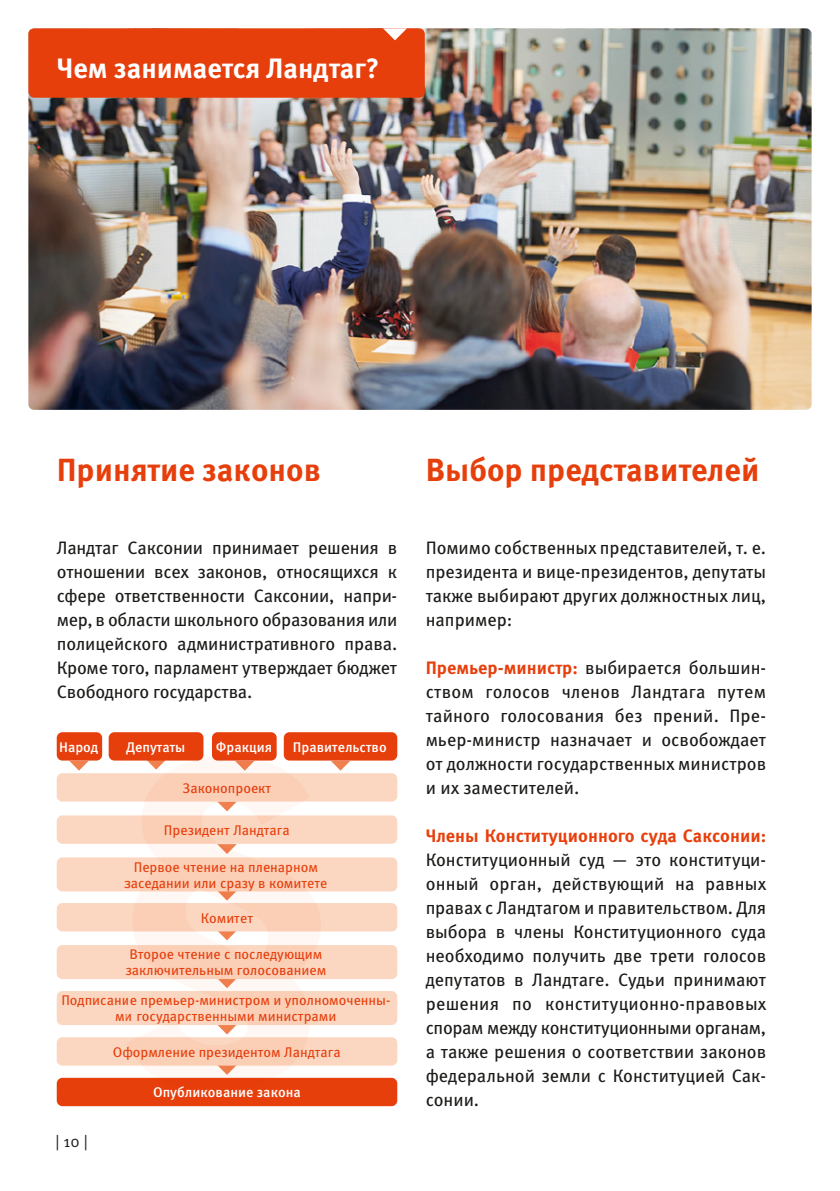
<style>
.page{position:relative;width:840px;height:1191px;background:#fff}
.page>*{position:absolute;margin:0;border:0;box-sizing:border-box;transform-origin:0 0}
.t1{font:700 382.4px "Meta Pro";color:#fef7f3}
.t2{font:700 32px "Meta Pro";color:#e73f0c}
.t3{font:700 28px "Meta Pro";color:#fff}
.t4{font:18px/24px "Meta Pro";color:#1a1a18;text-align:justify}
.t5{font:16px "Meta Pro Norm";color:#1a1a18}
.t6{font:14px/16px "Meta Pro";color:#e73f0c;text-align:center}
.t7{font:500 14px "Meta Pro";color:#fff}
.s1{font-weight:700;color:#e73f0c}
</style>
<div class="page">
<img style="left:28px;top:28px;width:783px;height:382px">
<div style="left:28px;top:28px;width:396px;height:70px;background:#e73f0c;border-radius:6px"></div>
<svg style="left:383px;top:28px;width:24px;height:12px"></svg>
<svg style="left:69px;top:761px;width:20px;height:9px"></svg>
<svg style="left:146px;top:760px;width:20px;height:9px"></svg>
<svg style="left:217px;top:801px;width:20px;height:10px"></svg>
<svg style="left:217px;top:844px;width:20px;height:10px"></svg>
<svg style="left:217px;top:891px;width:20px;height:9px"></svg>
<svg style="left:217px;top:931px;width:20px;height:9px"></svg>
<svg style="left:218px;top:979px;width:18px;height:9px"></svg>
<svg style="left:217px;top:1025px;width:20px;height:9px"></svg>
<svg style="left:217px;top:1065px;width:20px;height:9px"></svg>
<svg style="left:235px;top:761px;width:19px;height:9px"></svg>
<svg style="left:331px;top:761px;width:19px;height:9px"></svg>
<div style="left:57px;top:1077px;width:340px;height:29px;background:#e73f0c;border-radius:6px"></div>
<div style="left:57px;top:732px;width:45px;height:28px;background:#e73f0c;border-radius:6px"></div>
<div style="left:109px;top:732px;width:94px;height:28px;background:#e73f0c;border-radius:6px"></div>
<div style="left:212px;top:732px;width:64px;height:28px;background:#e73f0c;border-radius:6px"></div>
<div style="left:283px;top:732px;width:114px;height:28px;background:#e73f0c;border-radius:6px"></div>
<div style="left:57px;top:773px;width:340px;height:28px;background:#fbd6c0;border-radius:6px"></div>
<div style="left:57px;top:815px;width:340px;height:28px;background:#fbd6c0;border-radius:6px"></div>
<div style="left:57px;top:857px;width:340px;height:34px;background:#fbd6c0;border-radius:6px"></div>
<div style="left:57px;top:903px;width:340px;height:28px;background:#fbd6c0;border-radius:6px"></div>
<div style="left:57px;top:945px;width:340px;height:34px;background:#fbd6c0;border-radius:6px"></div>
<div style="left:57px;top:1037px;width:340px;height:28px;background:#fbd6c0;border-radius:6px"></div>
<div style="left:57px;top:991px;width:340px;height:34px;background:#fbd6c0;border-radius:6px"></div>
<h1 class="t3" style="left:57px;top:46px;width:324px">Чем занимается Ландтаг?</h1>
<h2 class="t2" style="left:57px;top:445px;width:265px">Принятие законов</h2>
<p class="t4" style="left:57px;top:534px;width:342px">Ландтаг Саксонии принимает решения в отношении всех законов, относящихся к сфере ответственности Саксонии, напри&shy;мер, в области школьного образования или полицейского административного права.<br>Кроме того, парламент утверждает бюджет Свободного государства.</p>
<p class="t7" style="left:59px;top:736px;width:41px">Народ</p>
<p class="t7" style="left:126px;top:736px;width:61px">Депутаты</p>
<p class="t7" style="left:216px;top:736px;width:58px">Фракция</p>
<p class="t7" style="left:293px;top:736px;width:95px">Правительство</p>
<p class="t6" style="left:182px;top:779px;width:90px">Законопроект</p>
<p class="t6" style="left:164px;top:821px;width:127px">Президент Ландтага</p>
<p class="t6" style="left:124px;top:858px;width:205px">Первое чтение на пленарном заседании или сразу в комитете</p>
<p class="t6" style="left:201px;top:908px;width:54px">Комитет</p>
<p class="t6" style="left:125px;top:945px;width:202px;text-align:left">Второе чтение с последующим заключительным голосованием</p>
<h1 class="t1" style="left:109px;top:601px;width:230px">§</h1>
<p class="t6" style="left:61px;top:991px;width:330px">Подписание премьер-министром и уполномоченны-</p>
<p class="t6" style="left:115px;top:1007px;width:222px">ми государственными министрами</p>
<p class="t6" style="left:113px;top:1043px;width:229px">Оформление президентом Ландтага</p>
<p class="t7" style="left:153px;top:1081px;width:149px">Опубликование закона</p>
<p class="t5" style="left:55px;top:1129px;width:34px">| 10 |</p>
<h2 class="t2" style="left:425px;top:445px;width:335px">Выбор представителей</h2>
<p class="t4" style="left:425px;top:534px;width:342px">Помимо собственных представителей, т. е. президента и вице-президентов, депутаты также выбирают других должностных лиц, например:</p>
<p class="t4" style="left:425px;top:654px;width:342px"><span class="s1">Премьер-министр:</span> выбирается большин&shy;ством голосов членов Ландтага путем тайного голосования без прений. Пре&shy;мьер-министр назначает и освобождает от должности государственных министров и их заместителей.</p>
<p class="t4" style="left:425px;top:822px;width:342px"><span class="s1">Члены Конституционного суда Саксонии:<br></span>Конституционный суд — это конституци&shy;онный орган, действующий на равных правах с Ландтагом и правительством. Для выбора в члены Конституционного суда необходимо получить две трети голосов депутатов в Ландтаге. Судьи принимают решения по конституционно-правовых спорам между конституционными органам, а также решения о соответствии законов федеральной земли с Конституцией Сак&shy;сонии.</p>
</div>
